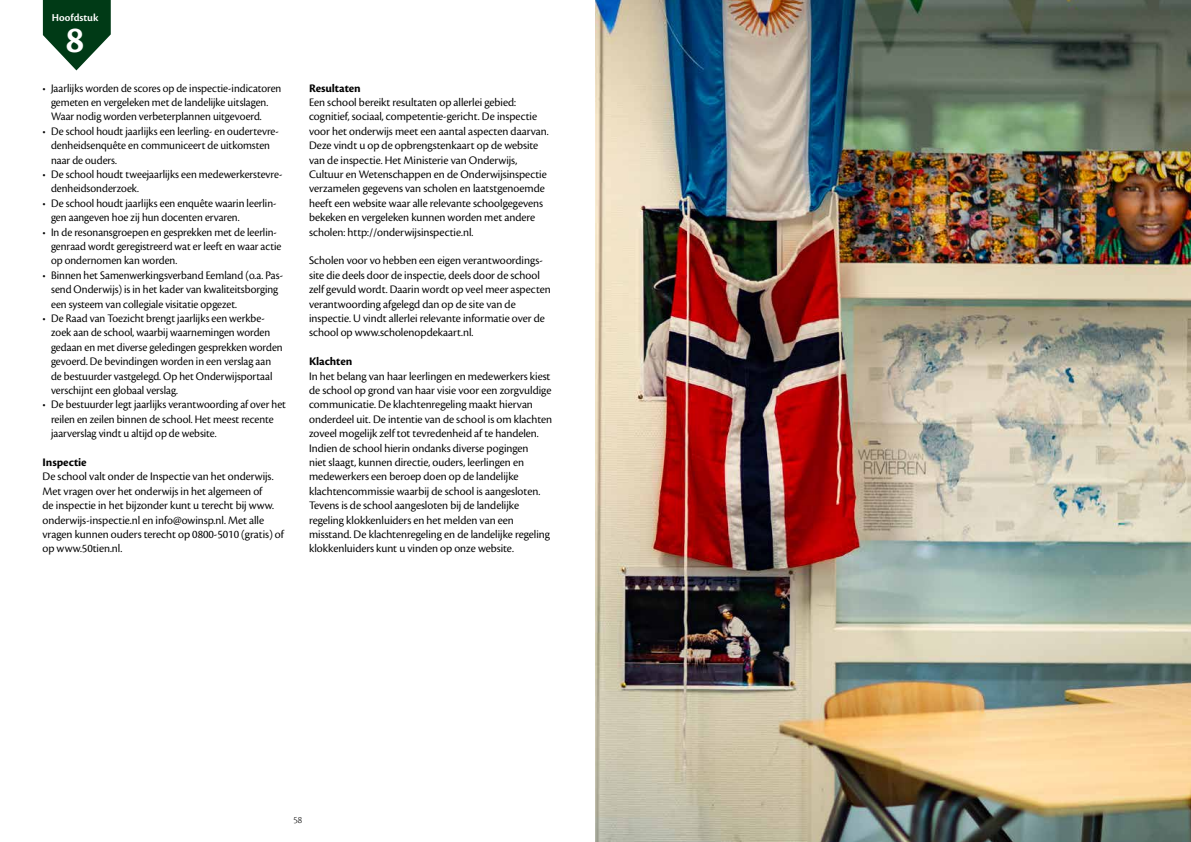
<style>
.page{position:relative;width:1191px;height:842px;background:#fff}
.page>*{position:absolute;margin:0;border:0;box-sizing:border-box;transform-origin:0 0}
.t1{font:600 39px "Cronos Pro";color:#fff}
.t2{font:12px/14.4px "Cronos Pro Disp";color:#000}
.t3{font:700 12px "Cronos Pro";letter-spacing:-.01em;color:#000}
.t4{font:600 11px "Cronos Pro";color:#fff}
.t5{font:300 10px "Cronos Pro";color:#000}
</style>
<div class="page">
<svg style="left:43px;top:0;width:68px;height:70px"></svg>
<img style="left:595px;top:0;width:596px;height:842px">
<p class="t4" style="left:52px;top:11px;width:48px">Hoofdstuk</p>
<h1 class="t1" style="left:66px;top:17px;width:20px">8</h1>
<p class="t2" style="left:51px;top:81px;width:232px;text-indent:-9px">• Jaarlijks worden de scores op de inspectie-indicatoren gemeten en vergeleken met de landelijke uitslagen.<br>Waar nodig worden verbeterplannen uitgevoerd.</p>
<p class="t2" style="left:51px;top:124px;width:229px;text-indent:-9px">• De school houdt jaarlijks een leerling- en oudertevre&shy;denheidsenquête en communiceert de uitkomsten naar de ouders.</p>
<p class="t2" style="left:51px;top:167px;width:233px;text-indent:-9px">• De school houdt tweejaarlijks een medewerkerstevre&shy;denheidsonderzoek.</p>
<p class="t2" style="left:51px;top:196px;width:227px;text-indent:-9px">• De school houdt jaarlijks een enquête waarin leerlin&shy;gen aangeven hoe zij hun docenten ervaren.</p>
<p class="t2" style="left:51px;top:225px;width:232px;text-indent:-9px">• In de resonansgroepen en gesprekken met de leerlin&shy;genraad wordt geregistreerd wat er leeft en waar actie op ondernomen kan worden.</p>
<p class="t2" style="left:51px;top:268px;width:233px;text-indent:-9px">• Binnen het Samenwerkingsverband Eemland (o.a. Pas&shy;send Onderwijs) is in het kader van kwaliteitsborging een systeem van collegiale visitatie opgezet.</p>
<p class="t2" style="left:51px;top:311px;width:233px;text-indent:-9px">• De Raad van Toezicht brengt jaarlijks een werkbe&shy;zoek aan de school, waarbij waarnemingen worden gedaan en met diverse geledingen gesprekken worden gevoerd. De bevindingen worden in een verslag aan de bestuurder vastgelegd. Op het Onderwijsportaal verschijnt een globaal verslag.</p>
<p class="t2" style="left:51px;top:397px;width:236px;text-indent:-9px">• De bestuurder legt jaarlijks verantwoording af over het reilen en zeilen binnen de school. Het meest recente jaarverslag vindt u altijd op de website.</p>
<p class="t3" style="left:43px;top:455px;width:46px">Inspectie</p>
<p class="t2" style="left:43px;top:469px;width:243px">De school valt onder de Inspectie van het onderwijs.<br>Met vragen over het onderwijs in het algemeen of<br>de inspectie in het bijzonder kunt u terecht bij www. onderwijs-inspectie.nl en info@owinsp.nl. Met alle vragen kunnen ouders terecht op 0800-5010 (gratis) of op www.50tien.nl.</p>
<p class="t3" style="left:309px;top:81px;width:53px">Resultaten</p>
<p class="t2" style="left:309px;top:95px;width:241px">Een school bereikt resultaten op allerlei gebied: cognitief, sociaal, competentie-gericht. De inspectie voor het onderwijs meet een aantal aspecten daarvan.<br>Deze vindt u op de opbrengstenkaart op de website van de inspectie. Het Ministerie van Onderwijs, Cultuur en Wetenschappen en de Onderwijsinspectie verzamelen gegevens van scholen en laatstgenoemde heeft een website waar alle relevante schoolgegevens bekeken en vergeleken kunnen worden met andere scholen: http://onderwijsinspectie.nl.</p>
<p class="t2" style="left:309px;top:253px;width:243px">Scholen voor vo hebben een eigen verantwoordings&shy;site die deels door de inspectie, deels door de school zelf gevuld wordt. Daarin wordt op veel meer aspecten verantwoording afgelegd dan op de site van de inspectie. U vindt allerlei relevante informatie over de school op www.scholenopdekaart.nl.</p>
<p class="t3" style="left:309px;top:355px;width:45px">Klachten</p>
<p class="t2" style="left:309px;top:369px;width:244px">In het belang van haar leerlingen en medewerkers kiest de school op grond van haar visie voor een zorgvuldige communicatie. De klachtenregeling maakt hiervan onderdeel uit. De intentie van de school is om klachten zoveel mogelijk zelf tot tevredenheid af te handelen.<br>Indien de school hierin ondanks diverse pogingen<br>niet slaagt, kunnen directie, ouders, leerlingen en medewerkers een beroep doen op de landelijke klachtencommissie waarbij de school is aangesloten.<br>Tevens is de school aangesloten bij de landelijke regeling klokkenluiders en het melden van een misstand. De klachtenregeling en de landelijke regeling klokkenluiders kunt u vinden op onze website.</p>
<p class="t5" style="left:293px;top:814px;width:10px">58</p>
</div>
